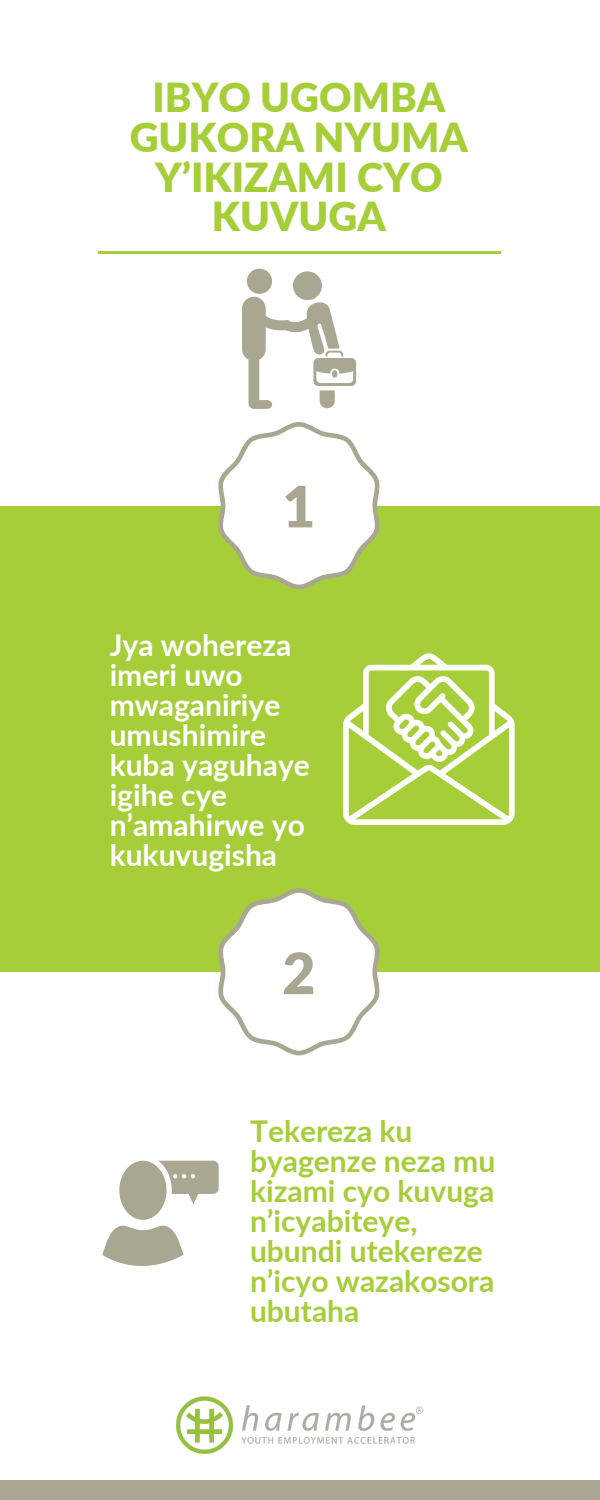
<style>
.page{position:relative;width:600px;height:1500px;background:#fff}
.page>*{position:absolute;margin:0;border:0;box-sizing:border-box;transform-origin:0 0}
.t1{font:900 57px "Lato";color:#a9a791}
.t2{font:900 40px/39.8px "Lato";color:#a6ce39;text-align:center}
.t3{font:700 30px/30px "Lato";color:#a6ce39}
.t4{font:700 30px/30px "Lato";color:#fff}
</style>
<div class="page">
<div style="left:0;top:506px;width:600px;height:466px;background:#a6ce39"></div>
<svg style="left:218px;top:422px;width:162px;height:167px"></svg>
<hr style="left:99px;top:251px;width:402px;height:3px;background:#a6ce39">
<div style="left:293px;top:271px;width:29px;height:29px;background:#a9a791;border-radius:50%"></div>
<div style="left:247px;top:269px;width:25px;height:25px;background:#a9a791;border-radius:50%"></div>
<svg style="left:242px;top:296px;width:114px;height:113px"></svg>
<div style="left:332px;top:370px;width:5px;height:8px;background:#a9a791;border-radius:3px"></div>
<svg style="left:343px;top:653px;width:172px;height:172px"></svg>
<img style="left:176px;top:1396px;width:248px;height:58px">
<div style="left:0;top:1480px;width:600px;height:20px;background:#a9a791"></div>
<svg style="left:102px;top:1225px;width:81px;height:41px"></svg>
<div style="left:119px;top:1161px;width:48px;height:59px;background:#a9a791;border-radius:50%"></div>
<svg style="left:158px;top:1161px;width:61px;height:43px"></svg>
<svg style="left:218px;top:888px;width:162px;height:167px"></svg>
<h2 class="t2" style="left:130px;top:77px;width:340px">IBYO UGOMBA<br>GUKORA NYUMA<br>Y’IKIZAMI CYO<br>KUVUGA</h2>
<h1 class="t1" style="left:282px;top:471px;width:35px">1</h1>
<p class="t4" style="left:110px;top:630px;width:202px">Jya wohereza imeri uwo mwaganiriye umushimire kuba yaguhaye igihe cye n’amahirwe yo kukuvugisha</p>
<h1 class="t1" style="left:282px;top:938px;width:35px">2</h1>
<p class="t3" style="left:250px;top:1115px;width:247px">Tekereza ku byagenze neza mu kizami cyo kuvuga n’icyabiteye, ubundi utekereze n’icyo wazakosora ubutaha</p>
</div>
